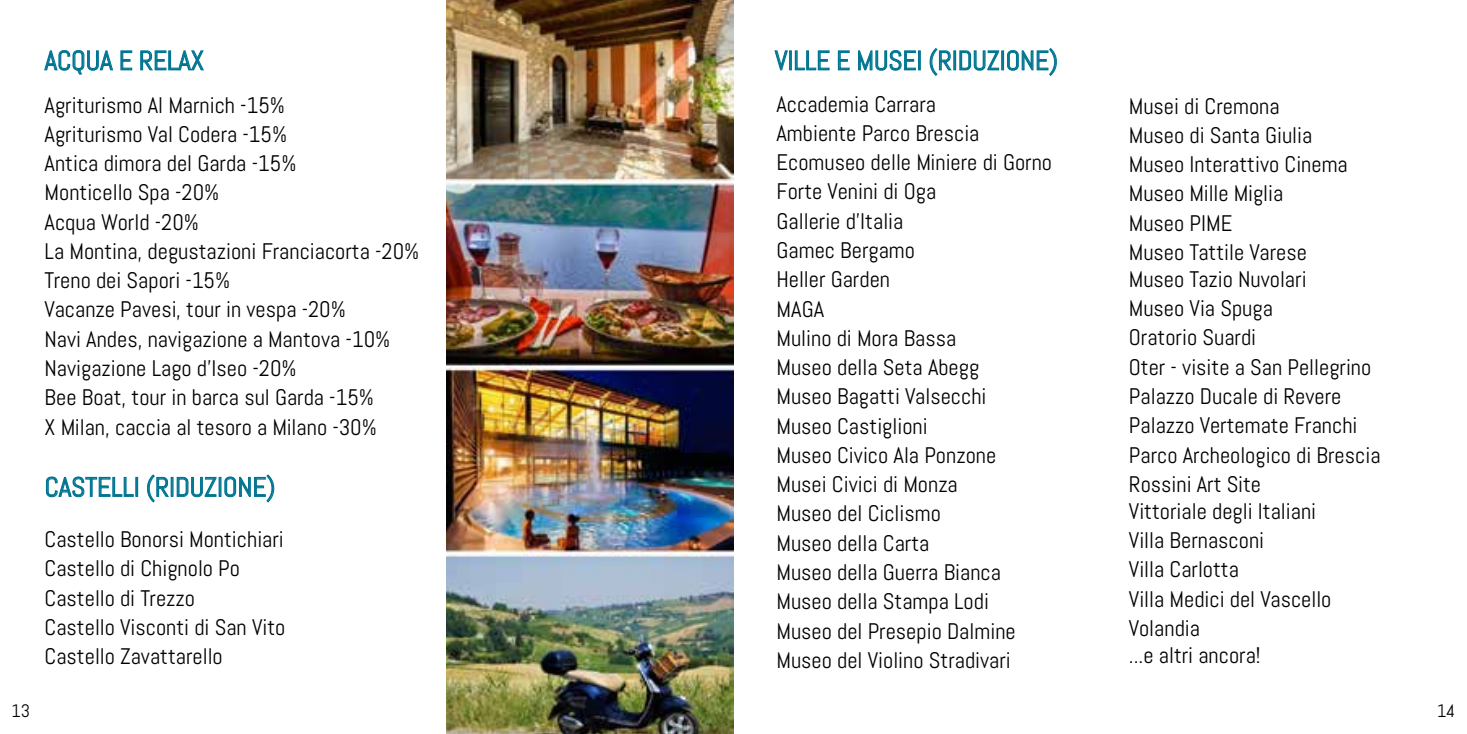
<style>
.page{position:relative;width:1467px;height:734px;background:#fff}
.page>*{position:absolute;margin:0;border:0;box-sizing:border-box;transform-origin:0 0}
.t1{font:27px "Abel";color:#007592}
.t2{font:22.5px/29.2px "Abel";color:#000}
.t3{font:18px "Abel";color:#000}
</style>
<div class="page">
<svg style="left:44px;top:50px;width:70px;height:25px"></svg>
<svg style="left:120px;top:50px;width:13px;height:21px"></svg>
<svg style="left:140px;top:50px;width:64px;height:21px"></svg>
<svg style="left:46px;top:476px;width:88px;height:22px"></svg>
<div style="left:135px;top:477px;width:3px;height:20px;border:1px solid #007592"></div>
<svg style="left:147px;top:474px;width:22px;height:29px"></svg>
<div style="left:171px;top:477px;width:3px;height:20px;border:1px solid #007592"></div>
<svg style="left:176px;top:476px;width:41px;height:22px"></svg>
<div style="left:219px;top:477px;width:2px;height:20px;border:1px solid #007592"></div>
<svg style="left:224px;top:474px;width:51px;height:29px"></svg>
<img style="left:446px;top:0;width:287px;height:733px">
<svg style="left:774px;top:50px;width:56px;height:21px"></svg>
<svg style="left:837px;top:50px;width:13px;height:21px"></svg>
<svg style="left:858px;top:50px;width:58px;height:21px"></svg>
<div style="left:918px;top:50px;width:3px;height:20px;border:1px solid #007592"></div>
<svg style="left:929px;top:48px;width:23px;height:28px"></svg>
<div style="left:953px;top:50px;width:3px;height:20px;border:1px solid #007592"></div>
<svg style="left:959px;top:50px;width:41px;height:21px"></svg>
<div style="left:1001px;top:50px;width:3px;height:20px;border:1px solid #007592"></div>
<svg style="left:1007px;top:48px;width:50px;height:28px"></svg>
<p class="t1" style="left:45px;top:43px;width:159px">ACQUA E RELAX</p>
<p class="t2" style="left:45px;top:90px;width:376px">Agriturismo Al Marnich -15%<br>Agriturismo Val Codera -15%<br>Antica dimora del Garda -15%<br>Monticello Spa -20%<br>Acqua World -20%<br>La Montina, degustazioni Franciacorta -20%<br>Treno dei Sapori -15%<br>Vacanze Pavesi, tour in vespa -20%<br>Navi Andes, navigazione a Mantova -10%<br>Navigazione Lago d’Iseo -20%<br>Bee Boat, tour in barca sul Garda -15%<br>X Milan, caccia al tesoro a Milano -30%</p>
<p class="t1" style="left:45px;top:470px;width:13px">castelli</p>
<p class="t1" style="left:146px;top:470px;width:23px">(riduzione</p>
<p class="t1" style="left:266px;top:470px;width:11px">)</p>
<p class="t2" style="left:45px;top:524px;width:242px">Castello Bonorsi Montichiari<br>Castello di Chignolo Po<br>Castello di Trezzo<br>Castello Visconti di San Vito<br>Castello Zavattarello</p>
<p class="t1" style="left:775px;top:43px;width:12px">ville</p>
<p class="t1" style="left:836px;top:43px;width:34px">e musei</p>
<p class="t1" style="left:929px;top:43px;width:23px">(riduzione</p>
<p class="t1" style="left:1049px;top:43px;width:11px">)</p>
<p class="t2" style="left:777px;top:89px;width:277px">Accademia Carrara<br>Ambiente Parco Brescia<br>Ecomuseo delle Miniere di Gorno<br>Forte Venini di Oga<br>Gallerie d’Italia<br>Gamec Bergamo<br>Heller Garden<br>MAGA<br>Mulino di Mora Bassa<br>Museo della Seta Abegg<br>Museo Bagatti Valsecchi<br>Museo Castiglioni<br>Museo Civico Ala Ponzone<br>Musei Civici di Monza<br>Museo del Ciclismo<br>Museo della Carta<br>Museo della Guerra Bianca<br>Museo della Stampa Lodi<br>Museo del Presepio Dalmine<br>Museo del Violino Stradivari</p>
<p class="t2" style="left:1129px;top:91px;width:220px">Musei di Cremona<br>Museo di Santa Giulia<br>Museo Interattivo Cinema<br>Museo Mille Miglia<br>Museo PIME<br>Museo Tattile Varese</p>
<p class="t2" style="left:1129px;top:264px;width:253px">Museo Tazio Nuvolari<br>Museo Via Spuga<br>Oratorio Suardi<br>Oter - visite a San Pellegrino<br>Palazzo Ducale di Revere<br>Palazzo Vertemate Franchi<br>Parco Archeologico di Brescia<br>Rossini Art Site</p>
<p class="t2" style="left:1129px;top:496px;width:204px">Vittoriale degli Italiani<br>Villa Bernasconi<br>Villa Carlotta<br>Villa Medici del Vascello<br>Volandia</p>
<p class="t2" style="left:1129px;top:640px;width:133px">...e altri ancora!</p>
<p class="t3" style="left:11px;top:699px;width:20px">13</p>
<p class="t3" style="left:1437px;top:699px;width:20px">14</p>
</div>
